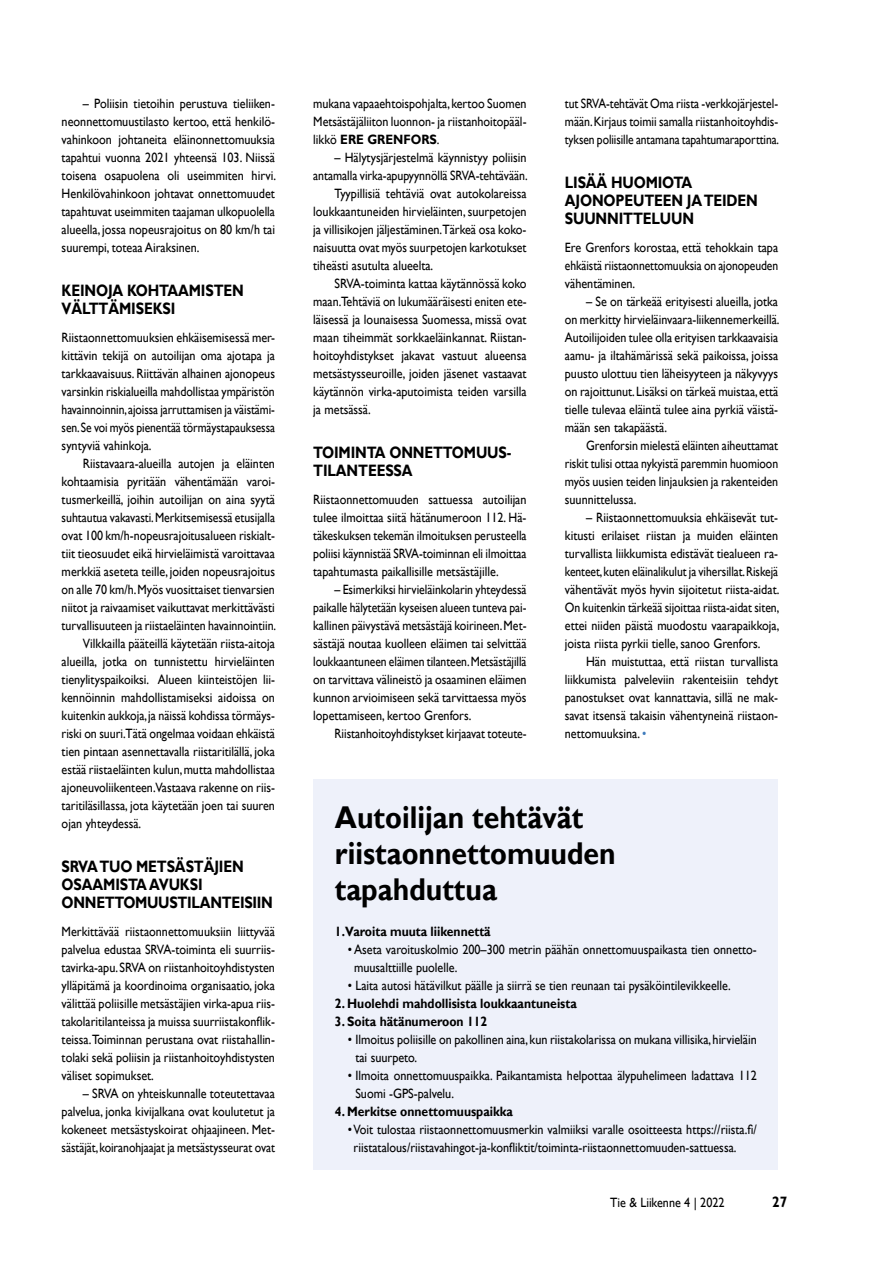
<style>
.page{position:relative;width:893px;height:1263px;background:#fff}
.page>*{position:absolute;margin:0;border:0;box-sizing:border-box;transform-origin:0 0}
.t1{font:700 31.5px/36px "Gill Sans";color:#000;scale:.9 1}
.t2{font:700 16.5px/18px "Gill Sans";letter-spacing:-.01em;color:#000;scale:.84 1}
.t3{font:700 15px "Gill Sans";color:#000;scale:.9 1}
.t4{font:13.5px/18px "Gill Sans";color:#000;text-align:justify;scale:.9 1}
.t5{font:13.5px/18px "Gill Sans";color:#000;text-align:justify;scale:.87 1}
.t6{font:13.5px/18px "Gill Sans";color:#000;text-align:justify;scale:.89 1}
.t7{font:13.5px/18px "Gill Sans";color:#000;text-align:justify;scale:.88 1}
.t8{font:700 13.5px "Gill Sans";color:#000;scale:.9 1}
.s1{font-weight:700}
.s2{color:#3e7bbc}
</style>
<div class="page">
<div style="left:314px;top:779px;width:464px;height:390px;background:#eef1fa"></div>
<p class="t4" style="left:62px;top:95px;width:240px;text-indent:21px">– Poliisin tietoihin perustuva tieliiken&shy;neonnettomuustilasto kertoo, että henkilö&shy;vahinkoon johtaneita eläinonnettomuuksia tapahtui vuonna 2021 yhteensä 103. Niissä toisena osapuolena oli useimmiten hirvi.<br>Henkilövahinkoon johtavat onnettomuudet tapahtuvat useimmiten taajaman ulkopuolella alueella, jossa nopeusrajoitus on 80 km/h tai suurempi, toteaa Airaksinen.</p>
<p class="t2" style="left:62px;top:281px;width:218px">KEINOJA KOHTAAMISTEN<br>VÄLTTÄMISEKSI</p>
<p class="t4" style="left:62px;top:329px;width:239px">Riistaonnettomuuksien ehkäisemisessä mer&shy;kittävin tekijä on autoilijan oma ajotapa ja tarkkaavaisuus. Riittävän alhainen ajonopeus varsinkin riskialueilla mahdollistaa ympäristön havainnoinnin, ajoissa jarruttamisen ja väistämi&shy;sen. Se voi myös pienentää törmäystapauksessa syntyviä vahinkoja.</p>
<p class="t4" style="left:83px;top:455px;width:215px">Riistavaara-alueilla autojen ja eläinten</p>
<p class="t4" style="left:62px;top:473px;width:239px">kohtaamisia pyritään vähentämään varoi-</p>
<p class="t4" style="left:62px;top:491px;width:238px">tusmerkeillä, joihin autoilijan on aina syytä</p>
<p class="t5" style="left:62px;top:509px;width:247px">suhtautua vakavasti. Merkitsemisessä etusijalla</p>
<p class="t6" style="left:62px;top:527px;width:241px">ovat 100 km/h-nopeusrajoitusalueen riskialt-</p>
<p class="t4" style="left:62px;top:545px;width:238px">tiit tieosuudet eikä hirvieläimistä varoittavaa</p>
<p class="t4" style="left:62px;top:563px;width:239px">merkkiä aseteta teille, joiden nopeusrajoitus</p>
<p class="t6" style="left:62px;top:581px;width:241px">on alle 70 km/h. Myös vuosittaiset tienvarsien</p>
<p class="t6" style="left:62px;top:599px;width:241px">niitot ja raivaamiset vaikuttavat merkittävästi</p>
<p class="t7" style="left:62px;top:617px;width:245px">turvallisuuteen ja riistaeläinten havainnointiin.</p>
<p class="t4" style="left:83px;top:635px;width:215px">Vilkkailla pääteillä käytetään riista-aitoja</p>
<p class="t4" style="left:62px;top:653px;width:238px">alueilla, jotka on tunnistettu hirvieläinten</p>
<p class="t4" style="left:62px;top:671px;width:239px">tienylityspaikoiksi. Alueen kiinteistöjen lii-</p>
<p class="t4" style="left:62px;top:689px;width:239px">kennöinnin mahdollistamiseksi aidoissa on</p>
<p class="t7" style="left:62px;top:707px;width:244px">kuitenkin aukkoja, ja näissä kohdissa törmäys-</p>
<p class="t6" style="left:62px;top:725px;width:241px">riski on suuri.Tätä ongelmaa voidaan ehkäistä</p>
<p class="t4" style="left:62px;top:743px;width:239px">tien pintaan asennettavalla riistaritilällä, joka</p>
<p class="t4" style="left:62px;top:761px;width:238px">estää riistaeläinten kulun, mutta mahdollistaa</p>
<p class="t4" style="left:62px;top:779px;width:239px">ajoneuvoliikenteen.Vastaava rakenne on riis-</p>
<p class="t4" style="left:62px;top:797px;width:239px">taritiläsillassa, jota käytetään joen tai suuren</p>
<p class="t4" style="left:62px;top:815px;width:90px">ojan yhteydessä.</p>
<p class="t2" style="left:62px;top:857px;width:253px">SRVA TUO METSÄSTÄJIEN<br>OSAAMISTA AVUKSI<br>ONNETTOMUUSTILANTEISIIN</p>
<p class="t4" style="left:62px;top:923px;width:239px">Merkittävää riistaonnettomuuksiin liittyvää palvelua edustaa SRVA-toiminta eli suurriis&shy;tavirka-apu. SRVA on riistanhoitoyhdistysten ylläpitämä ja koordinoima organisaatio, joka välittää poliisille metsästäjien virka-apua riis&shy;takolaritilanteissa ja muissa suurriistakonflik&shy;teissa.Toiminnan perustana ovat riistahallin&shy;tolaki sekä poliisin ja riistanhoitoyhdistysten väliset sopimukset.</p>
<p class="t4" style="left:62px;top:1085px;width:239px;text-indent:21px">– SRVA on yhteiskunnalle toteutettavaa palvelua, jonka kivijalkana ovat koulutetut ja kokeneet metsästyskoirat ohjaajineen. Met&shy;sästäjät, koiranohjaajat ja metsästysseurat ovat</p>
<p class="t6" style="left:313px;top:95px;width:241px">mukana vapaaehtoispohjalta, kertoo Suomen Metsästäjäliiton luonnon- ja riistanhoitopääl&shy;likkö <span class="s1">ERE GRENFORS</span>.</p>
<p class="t4" style="left:334px;top:149px;width:215px">– Hälytysjärjestelmä käynnistyy poliisin</p>
<p class="t7" style="left:313px;top:167px;width:245px">antamalla virka-apupyynnöllä SRVA-tehtävään.</p>
<p class="t4" style="left:334px;top:185px;width:215px">Tyypillisiä tehtäviä ovat autokolareissa</p>
<p class="t4" style="left:313px;top:203px;width:239px">loukkaantuneiden hirvieläinten, suurpetojen</p>
<p class="t4" style="left:313px;top:221px;width:239px">ja villisikojen jäljestäminen.Tärkeä osa koko-</p>
<p class="t7" style="left:313px;top:239px;width:244px">naisuutta ovat myös suurpetojen karkotukset</p>
<p class="t4" style="left:313px;top:257px;width:135px">tiheästi asutulta alueelta.</p>
<p class="t4" style="left:334px;top:275px;width:215px">SRVA-toiminta kattaa käytännössä koko</p>
<p class="t6" style="left:313px;top:293px;width:241px">maan.Tehtäviä on lukumääräisesti eniten ete-</p>
<p class="t4" style="left:313px;top:311px;width:239px">läisessä ja lounaisessa Suomessa, missä ovat</p>
<p class="t4" style="left:313px;top:329px;width:239px">maan tiheimmät sorkkaeläinkannat. Riistan-</p>
<p class="t4" style="left:313px;top:347px;width:239px">hoitoyhdistykset jakavat vastuut alueensa</p>
<p class="t4" style="left:313px;top:365px;width:239px">metsästysseuroille, joiden jäsenet vastaavat</p>
<p class="t4" style="left:313px;top:383px;width:239px">käytännön virka-aputoimista teiden varsilla</p>
<p class="t4" style="left:313px;top:401px;width:65px">ja metsässä.</p>
<p class="t2" style="left:313px;top:443px;width:237px">TOIMINTA ONNETTOMUUS-<br>TILANTEESSA</p>
<p class="t4" style="left:313px;top:491px;width:239px">Riistaonnettomuuden sattuessa autoilijan tulee ilmoittaa siitä hätänumeroon 112. Hä&shy;täkeskuksen tekemän ilmoituksen perusteella poliisi käynnistää SRVA-toiminnan eli ilmoittaa tapahtumasta paikallisille metsästäjille.</p>
<p class="t5" style="left:313px;top:581px;width:247px;text-indent:21px">– Esimerkiksi hirvieläinkolarin yhteydessä paikalle hälytetään kyseisen alueen tunteva pai&shy;kallinen päivystävä metsästäjä koirineen. Met&shy;sästäjä noutaa kuolleen eläimen tai selvittää loukkaantuneen eläimen tilanteen. Metsästäjillä on tarvittava välineistö ja osaaminen eläimen kunnon arvioimiseen sekä tarvittaessa myös lopettamiseen, kertoo Grenfors.</p>
<p class="t5" style="left:334px;top:725px;width:222px">Riistanhoitoyhdistykset kirjaavat toteute-</p>
<p class="t5" style="left:565px;top:95px;width:248px">tut SRVA-tehtävät Oma riista -verkkojärjestel&shy;mään. Kirjaus toimii samalla riistanhoitoyhdis&shy;tyksen poliisille antamana tapahtumaraporttina.</p>
<p class="t2" style="left:565px;top:173px;width:231px">LISÄÄ HUOMIOTA<br>AJONOPEUTEEN JA TEIDEN<br>SUUNNITTELUUN</p>
<p class="t4" style="left:565px;top:239px;width:239px">Ere Grenfors korostaa, että tehokkain tapa ehkäistä riistaonnettomuuksia on ajonopeuden vähentäminen.</p>
<p class="t4" style="left:565px;top:293px;width:240px;text-indent:21px">– Se on tärkeää erityisesti alueilla, jotka on merkitty hirvieläinvaara-liikennemerkeillä.<br>Autoilijoiden tulee olla erityisen tarkkaavaisia aamu- ja iltahämärissä sekä paikoissa, joissa puusto ulottuu tien läheisyyteen ja näkyvyys on rajoittunut. Lisäksi on tärkeä muistaa, että tielle tulevaa eläintä tulee aina pyrkiä väistä&shy;mään sen takapäästä.</p>
<p class="t7" style="left:565px;top:437px;width:244px;text-indent:21px">Grenforsin mielestä eläinten aiheuttamat riskit tulisi ottaa nykyistä paremmin huomioon myös uusien teiden linjauksien ja rakenteiden suunnittelussa.</p>
<p class="t4" style="left:565px;top:509px;width:240px;text-indent:21px">– Riistaonnettomuuksia ehkäisevät tut&shy;kitusti erilaiset riistan ja muiden eläinten turvallista liikkumista edistävät tiealueen ra&shy;kenteet, kuten eläinalikulut ja vihersillat. Riskejä vähentävät myös hyvin sijoitetut riista-aidat.<br>On kuitenkin tärkeää sijoittaa riista-aidat siten, ettei niiden päistä muodostu vaarapaikkoja, joista riista pyrkii tielle, sanoo Grenfors.</p>
<p class="t4" style="left:565px;top:653px;width:239px;text-indent:21px">Hän muistuttaa, että riistan turvallista liikkumista palveleviin rakenteisiin tehdyt panostukset ovat kannattavia, sillä ne mak&shy;savat itsensä takaisin vähentyneinä riistaon&shy;nettomuuksina. <span class="s2">•</span></p>
<h1 class="t1" style="left:335px;top:800px;width:313px">Autoilijan tehtävät riistaonnettomuuden tapahduttua</h1>
<p class="t8" style="left:335px;top:923px;width:175px">1.Varoita muuta liikennettä</p>
<p class="t4" style="left:354px;top:941px;width:449px;text-indent:-6px">• Aseta varoituskolmio 200–300 metrin päähän onnettomuuspaikasta tien onnetto&shy;muusalttiille puolelle.</p>
<p class="t4" style="left:348px;top:977px;width:427px">• Laita autosi hätävilkut päälle ja siirrä se tien reunaan tai pysäköintilevikkeelle.</p>
<p class="t8" style="left:335px;top:995px;width:270px">2. Huolehdi mahdollisista loukkaantuneista</p>
<p class="t8" style="left:335px;top:1013px;width:171px">3. Soita hätänumeroon 112</p>
<p class="t4" style="left:355px;top:1031px;width:448px;text-indent:-8px">• Ilmoitus poliisille on pakollinen aina, kun riistakolarissa on mukana villisika, hirvieläin tai suurpeto.</p>
<p class="t4" style="left:355px;top:1067px;width:448px;text-indent:-8px">• Ilmoita onnettomuuspaikka. Paikantamista helpottaa älypuhelimeen ladattava 112<br>Suomi -GPS-palvelu.</p>
<p class="t8" style="left:335px;top:1103px;width:199px">4. Merkitse onnettomuuspaikka</p>
<p class="t4" style="left:354px;top:1121px;width:450px;text-indent:-6px">• Voit tulostaa riistaonnettomuusmerkin valmiiksi varalle osoitteesta https://riista.fi/ riistatalous/riistavahingot-ja-konfliktit/toiminta-riistaonnettomuuden-sattuessa.</p>
<p class="t4" style="left:610px;top:1194px;width:129px">Tie &amp; Liikenne 4 | 2022</p>
<p class="t3" style="left:772px;top:1193px;width:18px">27</p>
</div>
